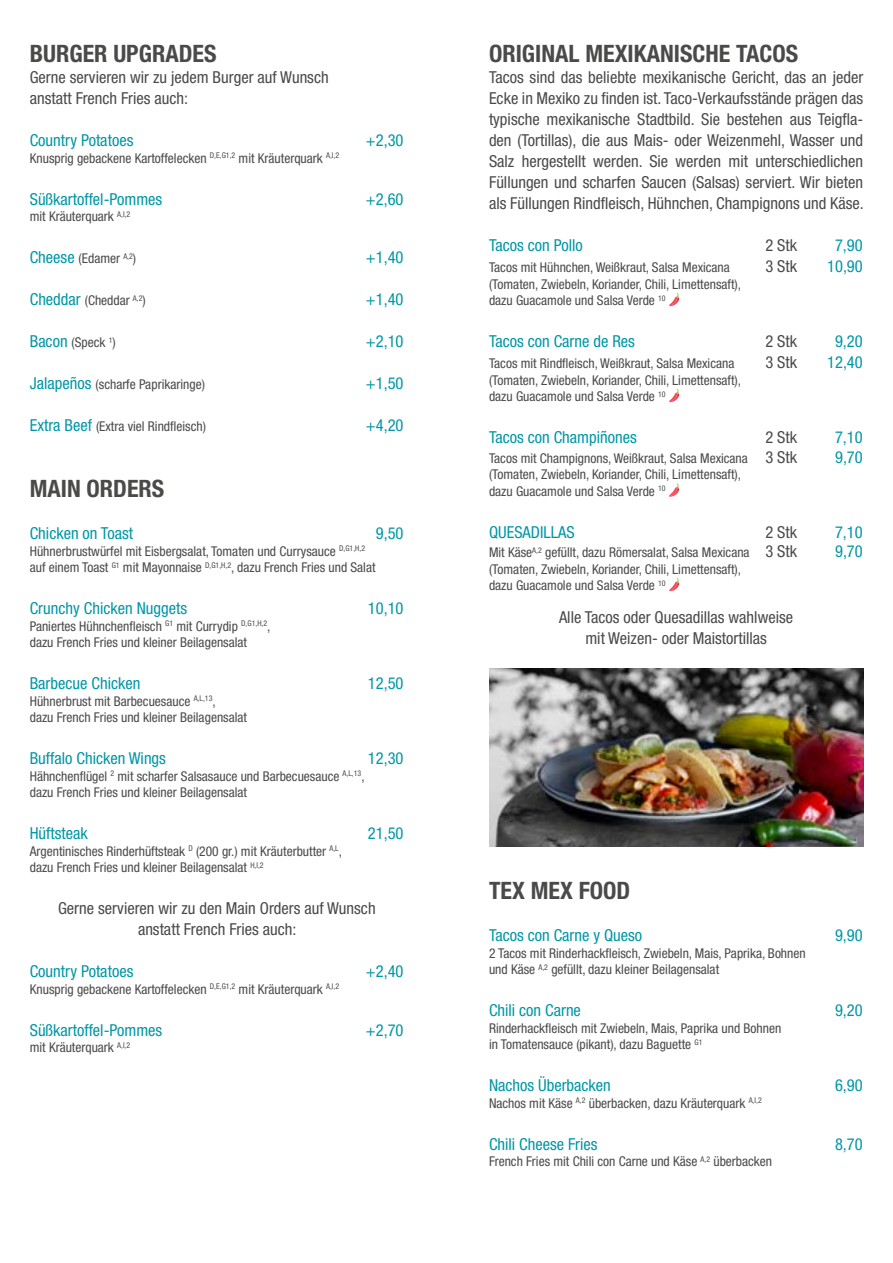
<style>
.page{position:relative;width:893px;height:1263px;background:#fff}
.page>*{position:absolute;margin:0;border:0;box-sizing:border-box;transform-origin:0 0}
.t1{font:700 condensed 24px "Helvetica Neue LT Pro";color:#4a4a49}
.t2{font:condensed 16.5px/21px "Helvetica Neue LT Pro";color:#4a4a49;text-align:center}
.t3{font:condensed 16.5px "Helvetica Neue LT Pro";color:#0097a5}
.t4{font:condensed 13.5px/16.5px "Helvetica Neue LT Pro";color:#4a4a49}
.s1{font-size:16.5px;color:#0097a5}
.s2{font-size:16.5px}
</style>
<div class="page">
<svg style="left:669px;top:293px;width:10px;height:13px"></svg>
<svg style="left:669px;top:389px;width:10px;height:13px"></svg>
<svg style="left:669px;top:483px;width:10px;height:14px"></svg>
<svg style="left:669px;top:578px;width:10px;height:13px"></svg>
<img style="left:489px;top:668px;width:374px;height:179px">
<h1 class="t1" style="left:30px;top:39px;width:188px">BURGER UPGRADES</h1>
<p class="t2" style="left:30px;top:67px;width:300px;text-align:left">Gerne servieren wir zu jedem Burger auf Wunsch anstatt French Fries auch:</p>
<p class="t3" style="left:30px;top:131px;width:105px">Country Potatoes</p>
<p class="t3" style="left:366px;top:131px;width:39px">+2,30</p>
<p class="t4" style="left:30px;top:149px;width:311px">Knusprig gebackene Kartoffelecken <sup>D,E,G1,2</sup> mit Kräuterquark <sup>A,I,2</sup></p>
<p class="t3" style="left:30px;top:189px;width:134px">Süßkartoffel-Pommes</p>
<p class="t3" style="left:366px;top:189px;width:39px">+2,60</p>
<p class="t4" style="left:30px;top:208px;width:102px">mit Kräuterquark <sup>A,I,2</sup></p>
<p class="t4" style="left:30px;top:250px;width:108px"><span class="s1">Cheese</span> (Edamer <sup>A,2</sup>)</p>
<p class="t3" style="left:366px;top:248px;width:39px">+1,40</p>
<p class="t4" style="left:30px;top:292px;width:118px"><span class="s1">Cheddar</span> (Cheddar <sup>A,2</sup>)</p>
<p class="t3" style="left:366px;top:290px;width:39px">+1,40</p>
<p class="t4" style="left:30px;top:334px;width:88px"><span class="s1">Bacon</span> (Speck <sup>1</sup>)</p>
<p class="t3" style="left:366px;top:332px;width:39px">+2,10</p>
<p class="t4" style="left:30px;top:376px;width:177px"><span class="s1">Jalapeños</span> (scharfe Paprikaringe)</p>
<p class="t3" style="left:366px;top:374px;width:39px">+1,50</p>
<p class="t4" style="left:30px;top:418px;width:178px"><span class="s1">Extra Beef</span> (Extra viel Rindfleisch)</p>
<p class="t3" style="left:366px;top:416px;width:39px">+4,20</p>
<h1 class="t1" style="left:30px;top:474px;width:136px">MAIN ORDERS</h1>
<p class="t3" style="left:30px;top:524px;width:105px">Chicken on Toast</p>
<p class="t3" style="left:376px;top:524px;width:29px">9,50</p>
<p class="t4" style="left:30px;top:542px;width:347px">Hühnerbrustwürfel mit Eisbergsalat, Tomaten und Currysauce <sup>D,G1,H,2 </sup>auf einem Toast <sup>G1</sup> mit Mayonnaise <sup>D,G1,H,2</sup>, dazu French Fries und Salat</p>
<p class="t3" style="left:30px;top:599px;width:159px">Crunchy Chicken Nuggets</p>
<p class="t3" style="left:368px;top:599px;width:37px">10,10</p>
<p class="t4" style="left:30px;top:617px;width:242px">Paniertes Hühnchenfleisch <sup>G1</sup> mit Currydip <sup>D,G1,H,2</sup>, dazu French Fries und kleiner Beilagensalat</p>
<p class="t3" style="left:30px;top:674px;width:112px">Barbecue Chicken</p>
<p class="t3" style="left:368px;top:674px;width:37px">12,50</p>
<p class="t4" style="left:30px;top:692px;width:219px">Hühnerbrust mit Barbecuesauce <sup>A,L,13</sup>,<br>dazu French Fries und kleiner Beilagensalat</p>
<p class="t3" style="left:30px;top:749px;width:138px">Buffalo Chicken Wings</p>
<p class="t3" style="left:368px;top:749px;width:37px">12,30</p>
<p class="t4" style="left:30px;top:767px;width:336px">Hähnchenflügel <sup>2</sup> mit scharfer Salsasauce und Barbecuesauce <sup>A,L,13</sup>, dazu French Fries und kleiner Beilagensalat</p>
<p class="t3" style="left:30px;top:824px;width:60px">Hüftsteak</p>
<p class="t3" style="left:368px;top:824px;width:37px">21,50</p>
<p class="t4" style="left:30px;top:842px;width:314px">Argentinisches Rinderhüftsteak <sup>D</sup> (200 gr.) mit Kräuterbutter <sup>A,L</sup>, dazu French Fries und kleiner Beilagensalat <sup>H,I,2</sup></p>
<p class="t2" style="left:58px;top:898px;width:319px">Gerne servieren wir zu den Main Orders auf Wunsch anstatt French Fries auch:</p>
<p class="t3" style="left:30px;top:962px;width:105px">Country Potatoes</p>
<p class="t3" style="left:366px;top:962px;width:39px">+2,40</p>
<p class="t4" style="left:30px;top:980px;width:311px">Knusprig gebackene Kartoffelecken <sup>D,E,G1,2</sup> mit Kräuterquark <sup>A,I,2</sup></p>
<p class="t3" style="left:30px;top:1020px;width:134px">Süßkartoffel-Pommes</p>
<p class="t3" style="left:366px;top:1020px;width:39px">+2,70</p>
<p class="t4" style="left:30px;top:1039px;width:102px">mit Kräuterquark <sup>A,I,2</sup></p>
<h1 class="t1" style="left:489px;top:39px;width:311px">ORIGINAL MEXIKANISCHE TACOS</h1>
<p class="t2" style="left:489px;top:67px;width:376px;text-align:justify">Tacos sind das beliebte mexikanische Gericht, das an jeder Ecke in Mexiko zu finden ist. Taco-Verkaufsstände prägen das typische mexikanische Stadtbild. Sie bestehen aus Teigfla&shy;den (Tortillas), die aus Mais- oder Weizenmehl, Wasser und Salz hergestellt werden. Sie werden mit unterschiedlichen Füllungen und scharfen Saucen (Salsas) serviert. Wir bieten als Füllungen Rindfleisch, Hühnchen, Champignons und Käse.</p>
<p class="t3" style="left:489px;top:236px;width:95px">Tacos con Pollo</p>
<p class="t2" style="left:765px;top:235px;width:33px">2 Stk</p>
<p class="t3" style="left:835px;top:236px;width:29px">7,90</p>
<p class="t4" style="left:489px;top:259px;width:242px">Tacos mit Hühnchen, Weißkraut, Salsa Mexicana</p>
<p class="t2" style="left:765px;top:256px;width:33px">3 Stk</p>
<p class="t3" style="left:827px;top:257px;width:37px">10,90</p>
<p class="t4" style="left:489px;top:275px;width:253px">(Tomaten, Zwiebeln, Koriander, Chili, Limettensaft), dazu Guacamole und Salsa Verde <sup>10</sup></p>
<p class="t3" style="left:489px;top:332px;width:147px">Tacos con Carne de Res</p>
<p class="t2" style="left:765px;top:331px;width:33px">2 Stk</p>
<p class="t3" style="left:835px;top:332px;width:29px">9,20</p>
<p class="t4" style="left:489px;top:355px;width:247px">Tacos mit Rindfleisch, Weißkraut, Salsa Mexicana</p>
<p class="t2" style="left:765px;top:352px;width:33px">3 Stk</p>
<p class="t3" style="left:827px;top:353px;width:37px">12,40</p>
<p class="t4" style="left:489px;top:371px;width:253px">(Tomaten, Zwiebeln, Koriander, Chili, Limettensaft), dazu Guacamole und Salsa Verde <sup>10</sup></p>
<p class="t3" style="left:489px;top:428px;width:149px">Tacos con Champiñones</p>
<p class="t2" style="left:765px;top:427px;width:33px">2 Stk</p>
<p class="t3" style="left:835px;top:428px;width:29px">7,10</p>
<p class="t4" style="left:489px;top:449px;width:310px">Tacos mit Champignons, Weißkraut, Salsa Mexicana <span class="s2">3 Stk</span></p>
<p class="t3" style="left:835px;top:447px;width:29px">9,70</p>
<p class="t4" style="left:489px;top:466px;width:253px">(Tomaten, Zwiebeln, Koriander, Chili, Limettensaft), dazu Guacamole und Salsa Verde <sup>10</sup></p>
<p class="t3" style="left:489px;top:522px;width:87px">QUESADILLAS</p>
<p class="t2" style="left:765px;top:521px;width:33px">2 Stk</p>
<p class="t3" style="left:835px;top:522px;width:29px">7,10</p>
<p class="t4" style="left:489px;top:544px;width:310px">Mit Käse<sup>A,2</sup> gefüllt, dazu Römersalat, Salsa Mexicana <span class="s2">3 Stk</span></p>
<p class="t3" style="left:835px;top:542px;width:29px">9,70</p>
<p class="t4" style="left:489px;top:560px;width:253px">(Tomaten, Zwiebeln, Koriander, Chili, Limettensaft), dazu Guacamole und Salsa Verde <sup>10</sup></p>
<p class="t2" style="left:559px;top:607px;width:236px">Alle Tacos oder Quesadillas wahlweise mit Weizen- oder Maistortillas</p>
<h1 class="t1" style="left:489px;top:876px;width:143px">TEX MEX FOOD</h1>
<p class="t3" style="left:489px;top:926px;width:155px">Tacos con Carne y Queso</p>
<p class="t3" style="left:835px;top:926px;width:29px">9,90</p>
<p class="t4" style="left:489px;top:944px;width:318px">2 Tacos mit Rinderhackfleisch, Zwiebeln, Mais, Paprika, Bohnen und Käse <sup>A,2</sup> gefüllt, dazu kleiner Beilagensalat</p>
<p class="t3" style="left:489px;top:1001px;width:93px">Chili con Carne</p>
<p class="t3" style="left:835px;top:1001px;width:29px">9,20</p>
<p class="t4" style="left:489px;top:1019px;width:294px">Rinderhackfleisch mit Zwiebeln, Mais, Paprika und Bohnen in Tomatensauce (pikant), dazu Baguette <sup>G1</sup></p>
<p class="t3" style="left:489px;top:1076px;width:123px">Nachos Überbacken</p>
<p class="t3" style="left:835px;top:1076px;width:29px">6,90</p>
<p class="t4" style="left:489px;top:1094px;width:274px">Nachos mit Käse <sup>A,2</sup> überbacken, dazu Kräuterquark <sup>A,I,2</sup></p>
<p class="t3" style="left:489px;top:1134px;width:110px">Chili Cheese Fries</p>
<p class="t3" style="left:835px;top:1134px;width:29px">8,70</p>
<p class="t4" style="left:489px;top:1153px;width:285px">French Fries mit Chili con Carne und Käse <sup>A,2</sup> überbacken</p>
</div>
